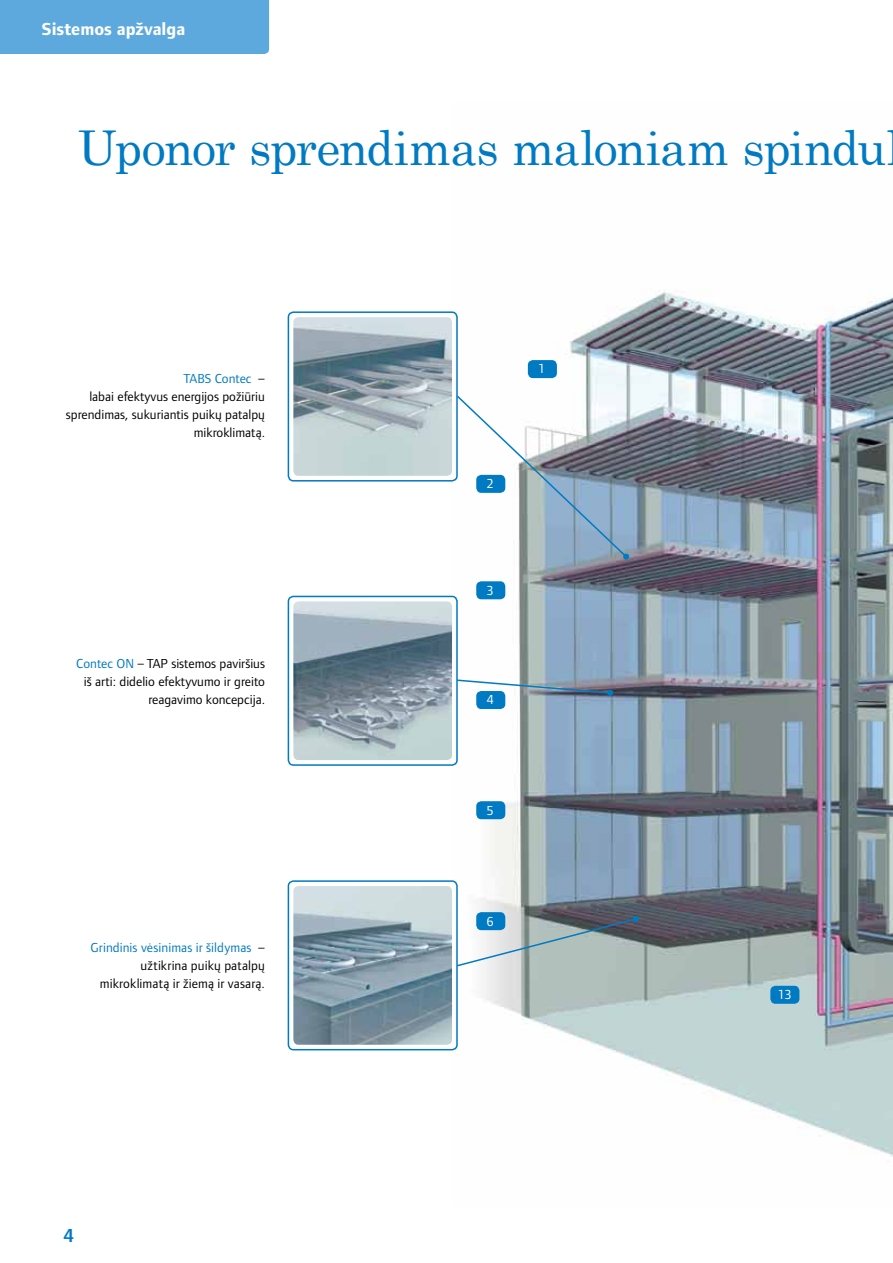
<style>
.page{position:relative;width:893px;height:1263px;background:#fff}
.page>*{position:absolute;margin:0;border:0;box-sizing:border-box;transform-origin:0 0}
.t1{font:48px "Century";letter-spacing:-.025em;color:#007ac2}
.t2{font:600 19.5px "Foundry Form Sans";color:#007ac2}
.t3{font:700 18px "Foundry Form Sans";color:#fff}
.t4{font:13.5px/18px "Foundry Form Sans";color:#000;text-align:right}
.t5{font:13.5px "Foundry Form Sans";color:#fff}
.s1{color:#007ac2}
</style>
<div class="page">
<img style="left:452px;top:289px;width:441px;height:867px">
<div style="left:288px;top:311px;width:170px;height:170px;border:2px solid #007ac2;border-radius:5px"></div>
<img style="left:293px;top:317px;width:159px;height:159px">
<div style="left:288px;top:596px;width:170px;height:170px;border:2px solid #007ac2;border-radius:5px"></div>
<img style="left:293px;top:601px;width:159px;height:159px">
<div style="left:288px;top:880px;width:170px;height:170px;border:2px solid #007ac2;border-radius:5px"></div>
<img style="left:293px;top:886px;width:159px;height:159px">
<div style="left:0;top:0;width:269px;height:54px;background:#5da9dd"></div>
<svg style="left:455px;top:916px;width:184px;height:51px"></svg>
<svg style="left:455px;top:679px;width:158px;height:17px"></svg>
<svg style="left:455px;top:394px;width:174px;height:166px"></svg>
<div style="left:528px;top:360px;width:29px;height:18px;background:#007ac2;border-radius:5px"></div>
<div style="left:476px;top:475px;width:29px;height:18px;background:#007ac2;border-radius:5px"></div>
<div style="left:476px;top:581px;width:29px;height:18px;background:#007ac2;border-radius:5px"></div>
<div style="left:476px;top:691px;width:29px;height:18px;background:#007ac2;border-radius:5px"></div>
<div style="left:476px;top:801px;width:29px;height:18px;background:#007ac2;border-radius:5px"></div>
<div style="left:476px;top:912px;width:29px;height:18px;background:#007ac2;border-radius:5px"></div>
<div style="left:770px;top:986px;width:29px;height:18px;background:#007ac2;border-radius:5px"></div>
<h3 class="t3" style="left:42px;top:19px;width:145px">Sistemos apžvalga</h3>
<h1 class="t1" style="left:78px;top:108px;width:810px">Uponor sprendimas maloniam spindu</h1>
<p class="t4" style="left:66px;top:370px;width:201px"><span class="s1">TABS Contec</span> –<br>labai efektyvus energijos požiūriu sprendimas, sukuriantis puikų patalpų mikroklimatą.</p>
<p class="t4" style="left:76px;top:654px;width:190px"><span class="s1">Contec ON</span> – TAP sistemos paviršius iš arti: didelio efektyvumo ir greito reagavimo koncepcija.</p>
<p class="t4" style="left:90px;top:938px;width:176px"><span class="s1">Grindinis vėsinimas ir šildymas</span> – užtikrina puikų patalpų mikroklimatą ir žiemą ir vasarą.</p>
<h2 class="t2" style="left:64px;top:1225px;width:11px">4</h2>
<p class="t5" style="left:487px;top:476px;width:8px">2</p>
<p class="t5" style="left:487px;top:582px;width:8px">3</p>
<p class="t5" style="left:487px;top:692px;width:8px">4</p>
<p class="t5" style="left:487px;top:802px;width:8px">5</p>
<p class="t5" style="left:487px;top:913px;width:8px">6</p>
<p class="t5" style="left:538px;top:361px;width:8px">1</p>
<p class="t5" style="left:778px;top:987px;width:15px">13</p>
</div>
